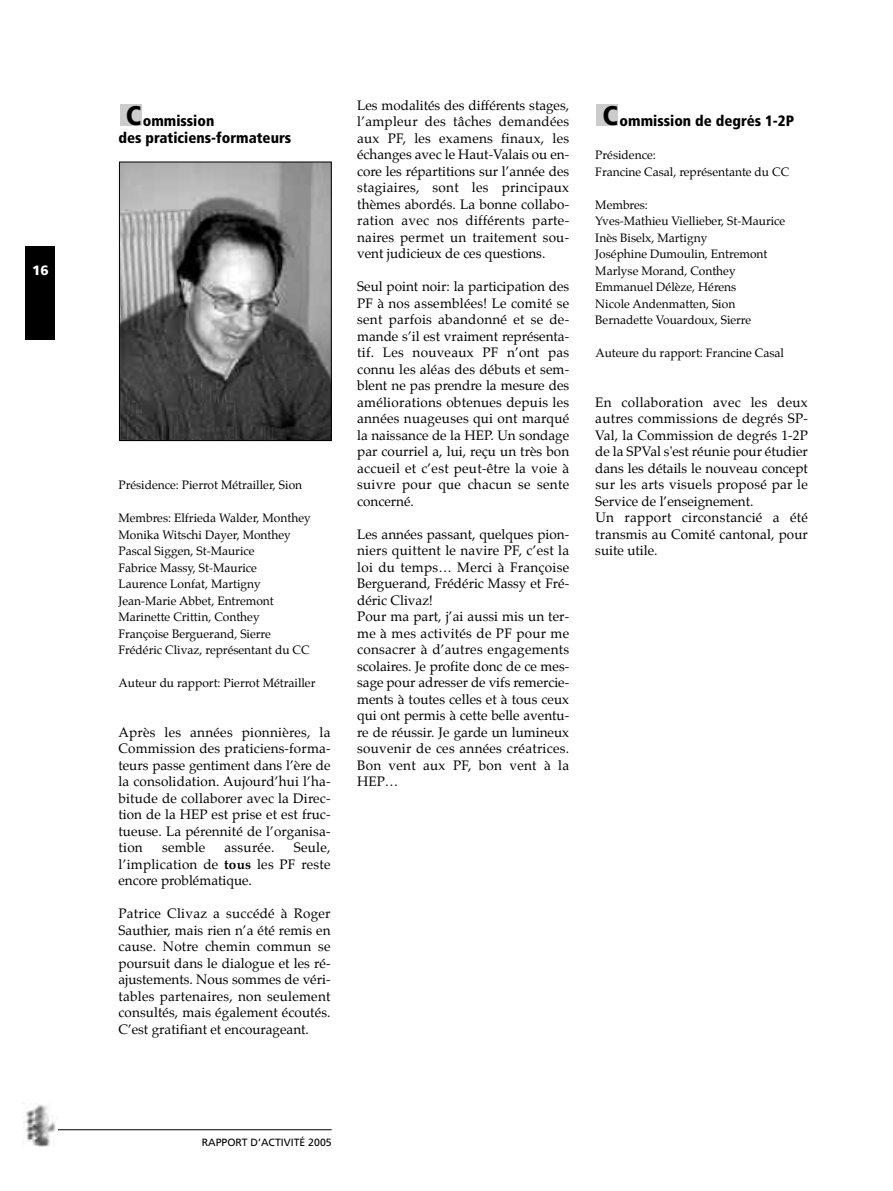
<style>
.page{position:relative;width:893px;height:1191px;background:#fff}
.page>*{position:absolute;margin:0;border:0;box-sizing:border-box;transform-origin:0 0}
.t1{font:900 condensed 27px "Frutiger";color:#000}
.t2{font:900 condensed 15px/16.5px "Frutiger";color:#000}
.t3{font:13.5px/16.5px "Palatino";letter-spacing:.005em;color:#000;text-align:justify}
.t4{font:900 13.5px "Frutiger";color:#fff}
.t5{font:12px/16.5px "Palatino";color:#000}
.t6{font:10.5px "Frutiger";color:#000}
.s1{font-weight:700}
</style>
<div class="page">
<hr style="left:57px;top:1129px;width:275px;height:1px;background:#000">
<div style="left:26px;top:247px;width:29px;height:93px;background:#000"></div>
<img style="left:23px;top:1103px;width:33px;height:43px">
<div style="left:120px;top:105px;width:21px;height:21px;background:#ccc"></div>
<div style="left:597px;top:105px;width:21px;height:21px;background:#ccc"></div>
<img style="left:121px;top:164px;width:209px;height:275px">
<div style="left:119px;top:162px;width:213px;height:279px;border:1px solid #000"></div>
<p class="t4" style="left:32px;top:265px;width:18px">16</p>
<h1 class="t1" style="left:126px;top:105px;width:17px">C</h1>
<p class="t3" style="left:357px;top:98px;width:214px">Les modalités des différents stages, l’ampleur des tâches demandées aux PF, les examens finaux, les échanges avec le Haut-Valais ou en&shy;core les répartitions sur l’année des stagiaires, sont les principaux thèmes abordés. La bonne collabo&shy;ration avec nos différents parte&shy;naires permet un traitement sou&shy;vent judicieux de ces questions.</p>
<p class="t3" style="left:357px;top:279px;width:214px">Seul point noir: la participation des PF à nos assemblées! Le comité se sent parfois abandonné et se de&shy;mande s’il est vraiment représenta&shy;tif. Les nouveaux PF n’ont pas connu les aléas des débuts et sem&shy;blent ne pas prendre la mesure des améliorations obtenues depuis les années nuageuses qui ont marqué la naissance de la HEP. Un sondage par courriel a, lui, reçu un très bon accueil et c’est peut-être la voie à suivre pour que chacun se sente concerné.</p>
<p class="t3" style="left:357px;top:527px;width:214px;text-align:left">Les années passant, quelques pion&shy;niers quittent le navire PF, c’est la loi du temps… Merci à Françoise<br>Berguerand, Frédéric Massy et Fré&shy;déric Clivaz!<br>Pour ma part, j’ai aussi mis un ter&shy;me à mes activités de PF pour me consacrer à d’autres engagements scolaires. Je profite donc de ce mes&shy;sage pour adresser de vifs remercie&shy;ments à toutes celles et à tous ceux qui ont permis à cette belle aventu&shy;re de réussir. Je garde un lumineux souvenir de ces années créatrices.<br>Bon vent aux PF, bon vent à la<br>HEP…</p>
<p class="t2" style="left:118px;top:114px;width:174px;text-indent:24px">ommission<br>des praticiens-formateurs</p>
<p class="t5" style="left:118px;top:478px;width:185px">Présidence: Pierrot Métrailler, Sion</p>
<p class="t5" style="left:118px;top:511px;width:194px">Membres: Elfrieda Walder, Monthey<br>Monika Witschi Dayer, Monthey<br>Pascal Siggen, St-Maurice<br>Fabrice Massy, St-Maurice<br>Laurence Lonfat, Martigny<br>Jean-Marie Abbet, Entremont<br>Marinette Crittin, Conthey<br>Françoise Berguerand, Sierre<br>Frédéric Clivaz, représentant du CC</p>
<p class="t5" style="left:118px;top:676px;width:198px">Auteur du rapport: Pierrot Métrailler</p>
<p class="t3" style="left:118px;top:725px;width:214px">Après les années pionnières, la Commission des praticiens-forma&shy;teurs passe gentiment dans l’ère de la consolidation. Aujourd’hui l’ha&shy;bitude de collaborer avec la Direc&shy;tion de la HEP est prise et est fruc&shy;tueuse. La pérennité de l’organisa&shy;tion</p>
<p class="t3" style="left:118px;top:840px;width:214px;text-indent:175px">Seule, l’implication de <span class="s1">tous</span> les PF reste encore problématique.</p>
<p class="t3" style="left:118px;top:906px;width:214px">Patrice Clivaz a succédé à Roger Sauthier, mais rien n’a été remis en cause. Notre chemin commun se poursuit dans le dialogue et les ré&shy;ajustements. Nous sommes de véri&shy;tables partenaires, non seulement consultés, mais également écoutés.<br>C’est gratifiant et encourageant.</p>
<p class="t3" style="left:162px;top:840px;width:45px">semble</p>
<p class="t3" style="left:225px;top:840px;width:51px">assurée.</p>
<h1 class="t1" style="left:603px;top:105px;width:17px">C</h1>
<p class="t2" style="left:620px;top:114px;width:176px">ommission de degrés 1-2P</p>
<p class="t5" style="left:595px;top:148px;width:195px">Présidence:<br>Francine Casal, représentante du CC</p>
<p class="t5" style="left:595px;top:197px;width:191px">Membres:<br>Yves-Mathieu Viellieber, St-Maurice<br>Inès Biselx, Martigny<br>Joséphine Dumoulin, Entremont<br>Marlyse Morand, Conthey<br>Emmanuel Délèze, Hérens<br>Nicole Andenmatten, Sion<br>Bernadette Vouardoux, Sierre</p>
<p class="t5" style="left:595px;top:346px;width:190px">Auteure du rapport: Francine Casal</p>
<p class="t3" style="left:595px;top:395px;width:214px;text-align:left">En collaboration avec les deux autres commissions de degrés SP-<br>Val, la Commission de degrés 1-2P de la SPVal s'est réunie pour étudier dans les détails le nouveau concept sur les arts visuels proposé par le<br>Service de l’enseignement.<br>Un rapport circonstancié a été transmis au Comité cantonal, pour suite utile.</p>
<p class="t6" style="left:202px;top:1137px;width:131px">RAPPORT D’ACTIVITÉ 2005</p>
</div>
